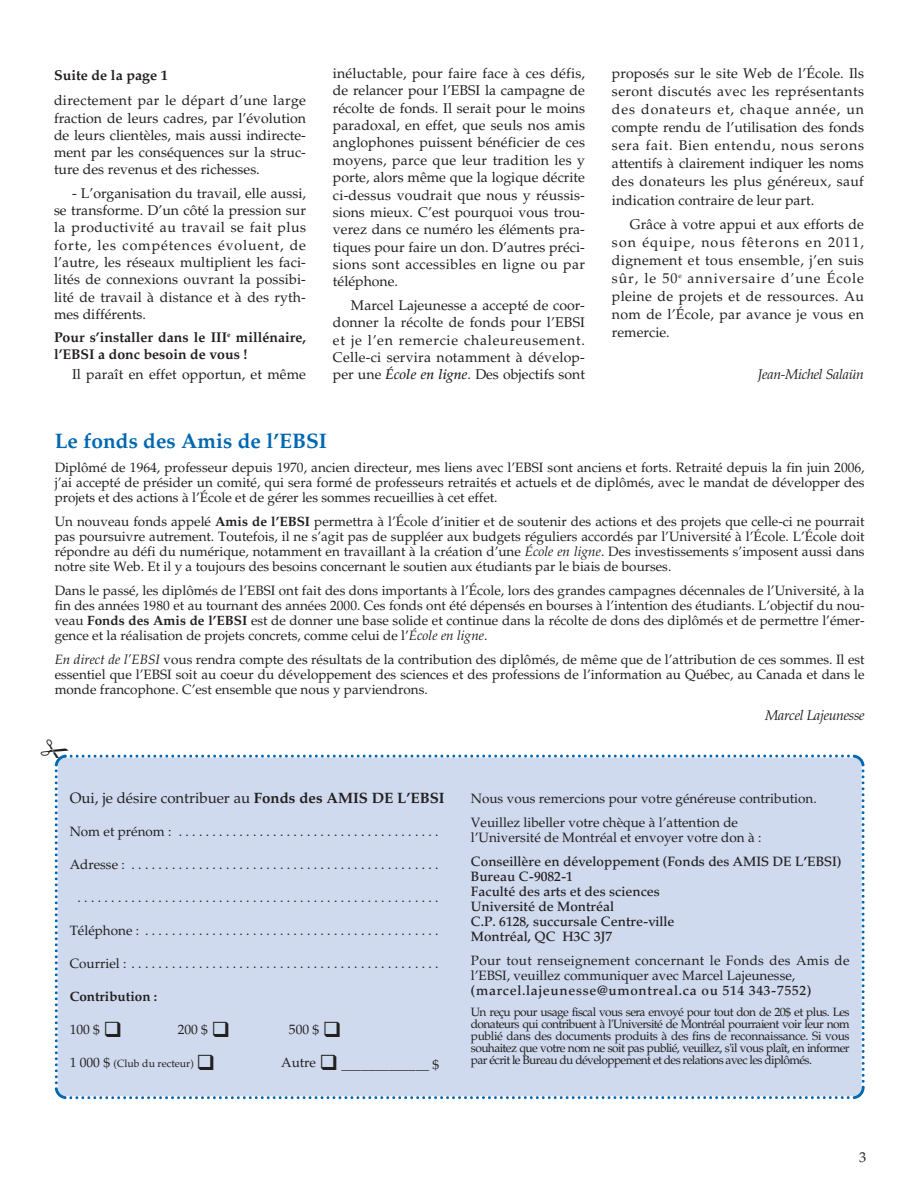
<style>
.page{position:relative;width:918px;height:1188px;background:#fff}
.page>*{position:absolute;margin:0;border:0;box-sizing:border-box;transform-origin:0 0}
.t1{font:700 21px "Palatino";color:#0067b1}
.t2{font:15px "Palatino";color:#231f20}
.t3{font:700 14.25px "Palatino";color:#231f20}
.t4{font:14.25px "Palatino";color:#231f20}
.t5{font:14.1px/17.4px "Palatino";letter-spacing:.005em;color:#231f20;text-align:justify}
.t6{font:700 14.1px/17.1px "Palatino";color:#231f20}
.t7{font:italic 14.1px "Palatino";letter-spacing:-.025em;color:#231f20}
.t8{font:13.5px/15px "Palatino";color:#231f20;text-align:justify}
.t9{font:500 13.5px/15px "Palatino";color:#231f20}
.t10{font:13.5px/15px "Palatino";letter-spacing:.025em;color:#231f20}
.t11{font:500 13.5px "Palatino";letter-spacing:.05em;color:#231f20}
.t12{font:700 13.5px "Palatino";color:#231f20}
.t13{font:12px/12px "Palatino";letter-spacing:-.05em;color:#231f20;text-align:justify}
.t14{font:10.5px "Palatino";color:#231f20}
.s1{font-weight:500;font-style:italic}
.s2{font-weight:700}
.s3{font-style:italic}
.s4{font-size:13.5px}
</style>
<div class="page">
<div style="left:54px;top:754px;width:811px;height:345px;background:#cfdaee"></div>
<p class="t3" style="left:54px;top:70px;width:115px">Suite de la page 1</p>
<p class="t5" style="left:54px;top:93px;width:254px">directement par le départ d’une large fraction de leurs cadres, par l’évolution de leurs clientèles, mais aussi indirecte&shy;ment par les conséquences sur la struc&shy;ture des revenus et des richesses.</p>
<p class="t5" style="left:54px;top:186px;width:254px;text-indent:18px">- L’organisation du travail, elle aussi, se transforme. D’un côté la pression sur la productivité au travail se fait plus forte, les compétences évoluent, de l’autre, les réseaux multiplient les faci&shy;lités de connexions ouvrant la possibi&shy;lité de travail à distance et à des ryth&shy;mes différents.</p>
<p class="t6" style="left:54px;top:330px;width:254px">Pour s’installer dans le III<sup>e</sup> millénaire, l’EBSI a donc besoin de vous !</p>
<p class="t5" style="left:72px;top:368px;width:235px">Il paraît en effet opportun, et même</p>
<p class="t5" style="left:333px;top:66px;width:254px">inéluctable, pour faire face à ces défis, de relancer pour l’EBSI la campagne de récolte de fonds. Il serait pour le moins paradoxal, en effet, que seuls nos amis anglophones puissent bénéficier de ces moyens, parce que leur tradition les y porte, alors même que la logique décrite ci-dessus voudrait que nous y réussis&shy;sions mieux. C’est pourquoi vous trou&shy;verez dans ce numéro les éléments pra&shy;tiques pour faire un don. D’autres préci&shy;sions sont accessibles en ligne ou par téléphone.</p>
<p class="t5" style="left:333px;top:298px;width:254px;text-indent:18px">Marcel Lajeunesse a accepté de coor&shy;donner la récolte de fonds pour l’EBSI et je l’en remercie chaleureusement.<br>Celle-ci servira notamment à dévelop&shy;per une <span class="s1">École en ligne</span>. Des objectifs sont</p>
<p class="t5" style="left:612px;top:66px;width:254px;line-height:18.1px">proposés sur le site Web de l’École. Ils seront discutés avec les représentants des donateurs et, chaque année, un compte rendu de l’utilisation des fonds sera fait. Bien entendu, nous serons attentifs à clairement indiquer les noms des donateurs les plus généreux, sauf indication contraire de leur part.</p>
<p class="t5" style="left:612px;top:216px;width:254px;line-height:18.1px;text-indent:18px">Grâce à votre appui et aux efforts de son équipe, nous fêterons en 2011, dignement et tous ensemble, j’en suis sûr, le 50<sup>e</sup> anniversaire d’une École pleine de projets et de ressources. Au nom de l’École, par avance je vous en remercie.</p>
<p class="t7" style="left:758px;top:369px;width:108px">Jean-Michel Salaün</p>
<h1 class="t1" style="left:55px;top:432px;width:274px">Le fonds des Amis de l’EBSI</h1>
<p class="t8" style="left:55px;top:461px;width:812px">Diplômé de 1964, professeur depuis 1970, ancien directeur, mes liens avec l’EBSI sont anciens et forts. Retraité depuis la fin juin 2006, j’ai accepté de présider un comité, qui sera formé de professeurs retraités et actuels et de diplômés, avec le mandat de développer des projets et des actions à l’École et de gérer les sommes recueillies à cet effet.</p>
<p class="t8" style="left:55px;top:515px;width:812px">Un nouveau fonds appelé <span class="s2">Amis de l’EBSI</span> permettra à l’École d’initier et de soutenir des actions et des projets que celle-ci ne pourrait pas poursuivre autrement. Toutefois, il ne s’agit pas de suppléer aux budgets réguliers accordés par l’Université à l’École. L’École doit répondre au défi du numérique, notamment en travaillant à la création d’une <span class="s3">École en ligne</span>. Des investissements s’imposent aussi dans notre site Web. Et il y a toujours des besoins concernant le soutien aux étudiants par le biais de bourses.</p>
<p class="t8" style="left:55px;top:584px;width:812px">Dans le passé, les diplômés de l’EBSI ont fait des dons importants à l’École, lors des grandes campagnes décennales de l’Université, à la fin des années 1980 et au tournant des années 2000. Ces fonds ont été dépensés en bourses à l’intention des étudiants. L’objectif du nou&shy;veau <span class="s2">Fonds des Amis de l’EBSI</span> est de donner une base solide et continue dans la récolte de dons des diplômés et de permettre l’émer&shy;gence et la réalisation de projets concrets, comme celui de l’<span class="s3">École en ligne</span>.</p>
<p class="t8" style="left:55px;top:653px;width:812px"><span class="s3">En direct de l’EBSI</span> vous rendra compte des résultats de la contribution des diplômés, de même que de l’attribution de ces sommes. Il est essentiel que l’EBSI soit au coeur du développement des sciences et des professions de l’information au Québec, au Canada et dans le monde francophone. C’est ensemble que nous y parviendrons.</p>
<p class="t7" style="left:765px;top:709px;width:101px">Marcel Lajeunesse</p>
<p class="t2" style="left:70px;top:792px;width:377px">Oui, je désire contribuer au <span class="s2">Fonds des AMIS DE L’EBSI</span></p>
<p class="t8" style="left:70px;top:826px;width:371px">Nom et prénom : . . . . . . . . . . . . . . . . . . . . . . . . . . . . . . . . . . . . . . .</p>
<p class="t8" style="left:70px;top:859px;width:371px">Adresse : . . . . . . . . . . . . . . . . . . . . . . . . . . . . . . . . . . . . . . . . . . . . . .</p>
<p class="t8" style="left:78px;top:892px;width:363px">. . . . . . . . . . . . . . . . . . . . . . . . . . . . . . . . . . . . . . . . . . . . . . . . . . . . . .</p>
<p class="t8" style="left:70px;top:925px;width:371px">Téléphone : . . . . . . . . . . . . . . . . . . . . . . . . . . . . . . . . . . . . . . . . . . . .</p>
<p class="t8" style="left:70px;top:958px;width:371px">Courriel : . . . . . . . . . . . . . . . . . . . . . . . . . . . . . . . . . . . . . . . . . . . . . .</p>
<p class="t12" style="left:70px;top:992px;width:89px">Contribution :</p>
<p class="t8" style="left:70px;top:1024px;width:32px">100 $</p>
<p class="t8" style="left:178px;top:1024px;width:32px">200 $</p>
<p class="t8" style="left:289px;top:1024px;width:32px">500 $</p>
<p class="t14" style="left:70px;top:1060px;width:126px"><span class="s4">1 000 $</span> (Club du recteur)</p>
<p class="t8" style="left:281px;top:1057px;width:36px">Autre</p>
<p class="t8" style="left:341px;top:1059px;width:99px">_____________ $</p>
<p class="t8" style="left:471px;top:788px;width:347px;line-height:24px">Nous vous remercions pour votre généreuse contribution.<br>Veuillez libeller votre chèque à l’attention de</p>
<p class="t8" style="left:471px;top:832px;width:292px">l’Université de Montréal et envoyer votre don à :</p>
<p class="t9" style="left:471px;top:856px;width:372px">Conseillère en développement (Fonds des AMIS DE L’EBSI)<br>Bureau C-9082-1<br>Faculté des arts et des sciences<br>Université de Montréal<br>C.P. 6128, succursale Centre-ville<br>Montréal, QC H3C 3J7</p>
<p class="t10" style="left:471px;top:955px;width:380px">Pour tout renseignement concernant le Fonds des Amis de l’EBSI, veuillez communiquer avec Marcel Lajeunesse,</p>
<p class="t11" style="left:471px;top:986px;width:342px">(marcel.lajeunesse@umontreal.ca ou 514 343-7552)</p>
<p class="t13" style="left:471px;top:1008px;width:380px">Un reçu pour usage fiscal vous sera envoyé pour tout don de 20$ et plus. Les donateurs qui contribuent à l'Université de Montréal pourraient voir leur nom publié dans des documents produits à des fins de reconnaissance. Si vous souhaitez que votre nom ne soit pas publié, veuillez, s'il vous plaît, en informer par écrit le Bureau du développement et des relations avec les diplômés.</p>
<p class="t4" style="left:859px;top:1151px;width:9px">3</p>
</div>
